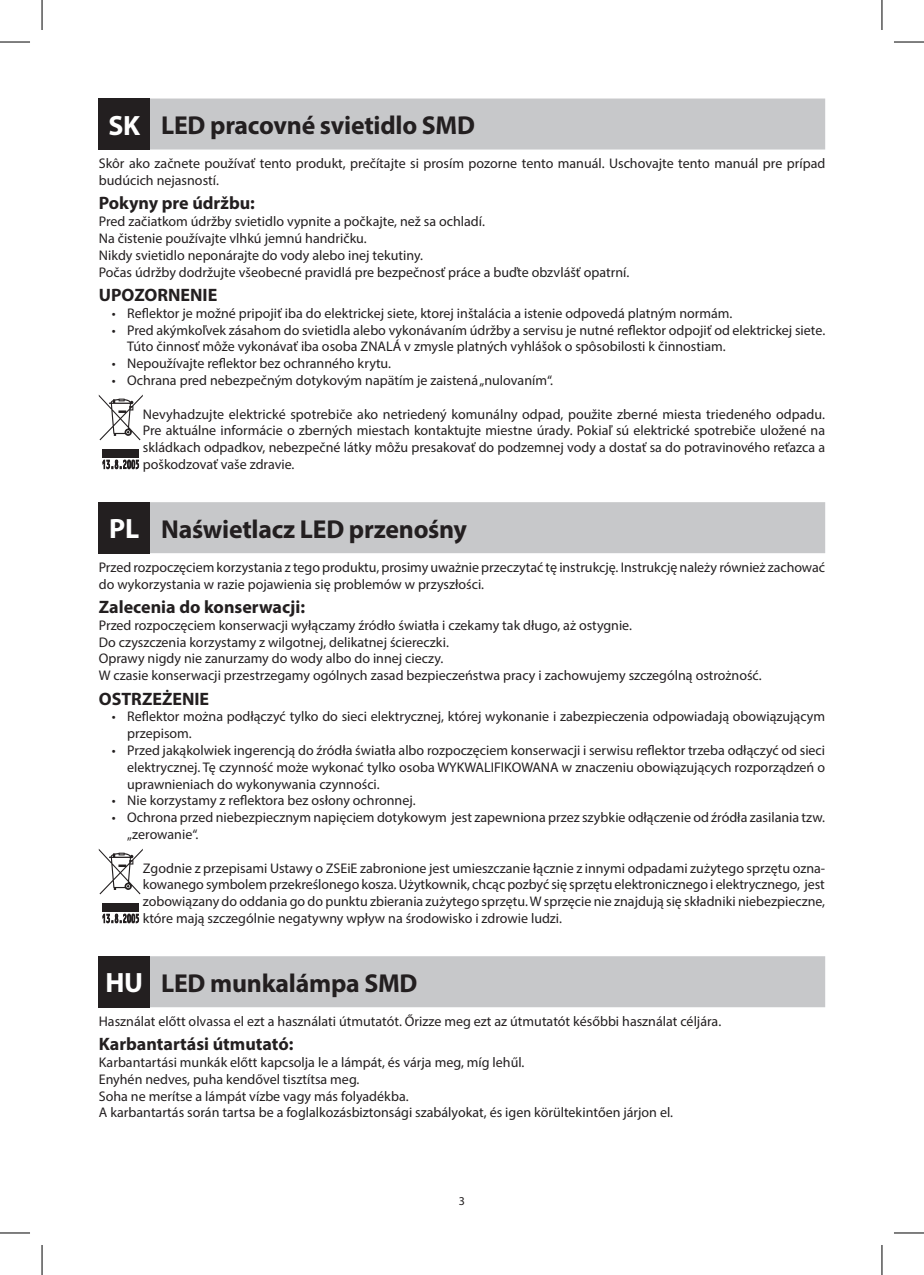
<style>
.page{position:relative;width:924px;height:1275px;background:#fff}
.page>*{position:absolute;margin:0;border:0;box-sizing:border-box;transform-origin:0 0}
.t1{font:700 26px "Myriad Pro";letter-spacing:-.01em;color:#231f20}
.t2{font:700 18px "Myriad Pro";color:#231f20}
.t3{font:14px/16.8px "Myriad Pro";color:#231f20}
.t4{font:12px "Myriad Pro";color:#231f20}
.s1{font-size:28px;color:#fff}
</style>
<div class="page">
<div style="left:99px;top:98px;width:725px;height:51px;background:#c7c8ca"></div>
<div style="left:99px;top:502px;width:725px;height:51px;background:#c7c8ca"></div>
<div style="left:99px;top:956px;width:725px;height:51px;background:#c7c8ca"></div>
<div style="left:99px;top:99px;width:51px;height:51px;background:#231f20"></div>
<svg style="left:102px;top:459px;width:37px;height:10px"></svg>
<svg style="left:99px;top:394px;width:44px;height:46px"></svg>
<div style="left:102px;top:449px;width:37px;height:9px;background:#231f20"></div>
<div style="left:99px;top:502px;width:51px;height:51px;background:#231f20"></div>
<svg style="left:102px;top:913px;width:37px;height:10px"></svg>
<svg style="left:99px;top:848px;width:44px;height:46px"></svg>
<div style="left:102px;top:903px;width:37px;height:9px;background:#231f20"></div>
<div style="left:99px;top:956px;width:51px;height:51px;background:#231f20"></div>
<hr style="left:0;top:42px;width:30px;height:1px;background:#000">
<hr style="left:893px;top:42px;width:30px;height:1px;background:#000">
<hr style="left:0;top:1232px;width:30px;height:1px;background:#000">
<hr style="left:893px;top:1232px;width:30px;height:1px;background:#000">
<hr style="left:42px;top:0;width:1px;height:30px;background:#000">
<hr style="left:42px;top:1245px;width:1px;height:30px;background:#000">
<hr style="left:881px;top:0;width:1px;height:30px;background:#000">
<hr style="left:881px;top:1245px;width:1px;height:30px;background:#000">
<h1 class="t1" style="left:108px;top:108px;width:368px"><span class="s1">SK</span> LED pracovné svietidlo SMD</h1>
<p class="t3" style="left:99px;top:155px;width:727px">Skôr ako začnete používať tento produkt, prečítajte si prosím pozorne tento manuál. Uschovajte tento manuál pre prípad budúcich nejasností.</p>
<p class="t2" style="left:99px;top:191px;width:158px">Pokyny pre údržbu:</p>
<p class="t3" style="left:99px;top:213px;width:531px">Pred začiatkom údržby svietidlo vypnite a počkajte, než sa ochladí.<br>Na čistenie používajte vlhkú jemnú handričku.<br>Nikdy svietidlo neponárajte do vody alebo inej tekutiny.<br>Počas údržby dodržujte všeobecné pravidlá pre bezpečnosť práce a buďte obzvlášť opatrní.</p>
<p class="t2" style="left:99px;top:283px;width:120px">UPOZORNENIE</p>
<p class="t3" style="left:112px;top:304px;width:622px">• Reflektor je možné pripojiť iba do elektrickej siete, ktorej inštalácia a istenie odpovedá platným normám.</p>
<p class="t3" style="left:127px;top:321px;width:699px;text-indent:-15px">• Pred akýmkoľvek zásahom do svietidla alebo vykonávaním údržby a servisu je nutné reflektor odpojiť od elektrickej siete.<br>Túto činnosť môže vykonávať iba osoba ZNALÁ v zmysle platných vyhlášok o spôsobilosti k činnostiam.</p>
<p class="t3" style="left:112px;top:355px;width:281px">• Nepoužívajte reflektor bez ochranného krytu.</p>
<p class="t3" style="left:112px;top:372px;width:442px">• Ochrana pred nebezpečným dotykovým napätím je zaistená „nulovaním“.</p>
<p class="t3" style="left:143px;top:405px;width:683px;text-align:justify">Nevyhadzujte elektrické spotrebiče ako netriedený komunálny odpad, použite zberné miesta triedeného odpadu.<br>Pre aktuálne informácie o zberných miestach kontaktujte miestne úrady. Pokiaľ sú elektrické spotrebiče uložené na skládkach odpadkov, nebezpečné látky môžu presakovať do podzemnej vody a dostať sa do potravinového reťazca a poškodzovať vaše zdravie.</p>
<h1 class="t1" style="left:109px;top:512px;width:359px"><span class="s1">PL</span> Naświetlacz LED przenośny</h1>
<p class="t3" style="left:99px;top:558px;width:727px">Przed rozpoczęciem korzystania z tego produktu, prosimy uważnie przeczytać tę instrukcję. Instrukcję należy również zachować do wykorzystania w razie pojawienia się problemów w przyszłości.</p>
<p class="t2" style="left:99px;top:595px;width:208px">Zalecenia do konserwacji:</p>
<p class="t3" style="left:99px;top:616px;width:664px">Przed rozpoczęciem konserwacji wyłączamy źródło światła i czekamy tak długo, aż ostygnie.<br>Do czyszczenia korzystamy z wilgotnej, delikatnej ściereczki.<br>Oprawy nigdy nie zanurzamy do wody albo do innej cieczy.<br>W czasie konserwacji przestrzegamy ogólnych zasad bezpieczeństwa pracy i zachowujemy szczególną ostrożność.</p>
<p class="t2" style="left:99px;top:687px;width:112px">OSTRZEŻENIE</p>
<p class="t3" style="left:127px;top:708px;width:699px;text-indent:-15px">• Reflektor można podłączyć tylko do sieci elektrycznej, której wykonanie i zabezpieczenia odpowiadają obowiązującym przepisom.</p>
<p class="t3" style="left:127px;top:741px;width:699px;text-align:justify;text-indent:-15px">• Przed jakąkolwiek ingerencją do źródła światła albo rozpoczęciem konserwacji i serwisu reflektor trzeba odłączyć od sieci elektrycznej. Tę czynność może wykonać tylko osoba WYKWALIFIKOWANA w znaczeniu obowiązujących rozporządzeń o uprawnieniach do wykonywania czynności.</p>
<p class="t3" style="left:112px;top:792px;width:305px">• Nie korzystamy z reflektora bez osłony ochronnej.</p>
<p class="t3" style="left:127px;top:809px;width:699px;text-indent:-15px">• Ochrona przed niebezpiecznym napięciem dotykowym jest zapewniona przez szybkie odłączenie od źródła zasilania tzw. „zerowanie“.</p>
<p class="t3" style="left:143px;top:859px;width:683px;text-align:justify">Zgodnie z przepisami Ustawy o ZSEiE zabronione jest umieszczanie łącznie z innymi odpadami zużytego sprzętu ozna&shy;kowanego symbolem przekreślonego kosza. Użytkownik, chcąc pozbyć się sprzętu elektronicznego i elektrycznego, jest zobowiązany do oddania go do punktu zbierania zużytego sprzętu. W sprzęcie nie znajdują się składniki niebezpieczne, które mają szczególnie negatywny wpływ na środowisko i zdrowie ludzi.</p>
<h1 class="t1" style="left:105px;top:966px;width:313px"><span class="s1">HU</span> LED munkalámpa SMD</h1>
<p class="t3" style="left:99px;top:1012px;width:623px">Használat előtt olvassa el ezt a használati útmutatót. Őrizze meg ezt az útmutatót későbbi használat céljára.</p>
<p class="t2" style="left:99px;top:1032px;width:196px">Karbantartási útmutató:</p>
<p class="t3" style="left:99px;top:1053px;width:575px">Karbantartási munkák előtt kapcsolja le a lámpát, és várja meg, míg lehűl.<br>Enyhén nedves, puha kendővel tisztítsa meg.<br>Soha ne merítse a lámpát vízbe vagy más folyadékba.<br>A karbantartás során tartsa be a foglalkozásbiztonsági szabályokat, és igen körültekintően járjon el.</p>
<p class="t4" style="left:458px;top:1193px;width:8px">3</p>
</div>
